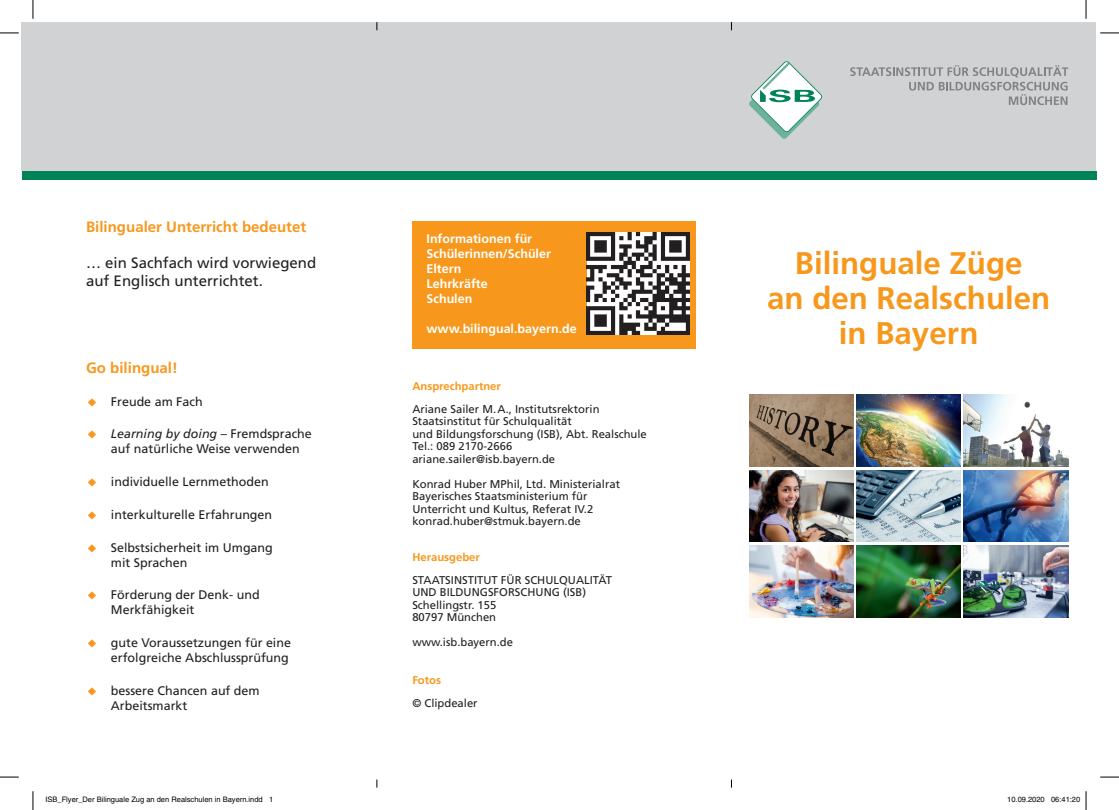
<style>
.page{position:relative;width:1119px;height:810px;background:#fff}
.page>*{position:absolute;margin:0;border:0;box-sizing:border-box;transform-origin:0 0}
.t1{font:700 31.25px/35px "Frutiger LT Std";color:#f7981d;text-align:center}
.t2{font:15px/18px "Frutiger LT Std";color:#231f20}
.t3{font:700 15px "Frutiger LT Std";color:#f7981d}
.t4{font:12.5px/15px "Frutiger LT Std";color:#231f20}
.t5{font:700 12.5px/15px "Frutiger LT Std";color:#fff}
.t6{font:11.25px/12.5px "Frutiger LT Std";color:#231f20}
.t7{font:700 11.25px "Frutiger LT Std";color:#f7981d}
.t8{font:7.5px "Helvetica";color:#000}
.s1{color:#f7981d}
.s2{font-style:italic}
</style>
<div class="page">
<div style="left:21px;top:22px;width:1074px;height:149px;background:#d1d2d4"></div>
<div style="left:22px;top:171px;width:1074px;height:9px;background:#008356"></div>
<div style="left:412px;top:221px;width:284px;height:127px;background:#f7981d"></div>
<svg style="left:749px;top:61px;width:73px;height:78px"></svg>
<svg style="left:850px;top:65px;width:218px;height:40px"></svg>
<img style="left:587px;top:232px;width:102px;height:103px">
<svg style="left:853px;top:394px;width:1px;height:72px"></svg>
<svg style="left:960px;top:394px;width:1px;height:72px"></svg>
<svg style="left:749px;top:466px;width:105px;height:1px"></svg>
<svg style="left:856px;top:466px;width:105px;height:1px"></svg>
<svg style="left:853px;top:470px;width:1px;height:72px"></svg>
<svg style="left:963px;top:466px;width:105px;height:1px"></svg>
<svg style="left:960px;top:470px;width:1px;height:72px"></svg>
<svg style="left:856px;top:545px;width:105px;height:1px"></svg>
<svg style="left:853px;top:546px;width:1px;height:72px"></svg>
<svg style="left:963px;top:545px;width:105px;height:1px"></svg>
<svg style="left:960px;top:546px;width:1px;height:72px"></svg>
<img style="left:749px;top:394px;width:104px;height:72px">
<img style="left:856px;top:394px;width:104px;height:72px">
<img style="left:963px;top:394px;width:104px;height:72px">
<img style="left:749px;top:470px;width:104px;height:72px">
<img style="left:856px;top:470px;width:104px;height:72px">
<img style="left:963px;top:470px;width:104px;height:72px">
<img style="left:749px;top:546px;width:104px;height:72px">
<img style="left:856px;top:546px;width:104px;height:72px">
<img style="left:963px;top:546px;width:104px;height:72px">
<svg style="left:0;top:32px;width:19px;height:2px"></svg>
<svg style="left:1100px;top:32px;width:18px;height:2px"></svg>
<svg style="left:0;top:776px;width:19px;height:2px"></svg>
<svg style="left:1100px;top:776px;width:18px;height:2px"></svg>
<svg style="left:32px;top:0;width:2px;height:19px"></svg>
<svg style="left:32px;top:791px;width:2px;height:19px"></svg>
<svg style="left:1085px;top:0;width:1px;height:19px"></svg>
<svg style="left:1085px;top:791px;width:1px;height:19px"></svg>
<h2 class="t3" style="left:86px;top:218px;width:222px">Bilingualer Unterricht bedeutet</h2>
<h2 class="t2" style="left:86px;top:254px;width:232px">… ein Sachfach wird vorwiegend auf Englisch unterrichtet.</h2>
<h2 class="t3" style="left:86px;top:359px;width:93px">Go bilingual!</h2>
<p class="t4" style="left:87px;top:394px;width:117px"><span class="s1">◆</span> Freude am Fach</p>
<p class="t4" style="left:111px;top:427px;width:202px;text-indent:-24px"><span class="s1">◆</span> <span class="s2">Learning by doing</span> – Fremdsprache auf natürliche Weise verwenden</p>
<p class="t4" style="left:87px;top:474px;width:183px"><span class="s1">◆</span> individuelle Lernmethoden</p>
<p class="t4" style="left:87px;top:507px;width:186px"><span class="s1">◆</span> interkulturelle Erfahrungen</p>
<p class="t4" style="left:111px;top:540px;width:163px;text-indent:-24px"><span class="s1">◆</span> Selbstsicherheit im Umgang mit Sprachen</p>
<p class="t4" style="left:111px;top:587px;width:150px;text-indent:-24px"><span class="s1">◆</span> Förderung der Denk- und<br>Merkfähigkeit</p>
<p class="t4" style="left:87px;top:635px;width:205px;text-align:right"><span class="s1">◆</span> gute Voraussetzungen für eine erfolgreiche Abschlussprüfung</p>
<p class="t4" style="left:111px;top:683px;width:150px;text-indent:-24px"><span class="s1">◆</span> bessere Chancen auf dem<br>Arbeitsmarkt</p>
<p class="t5" style="left:426px;top:231px;width:126px">Informationen für<br>Schülerinnen/Schüler<br>Eltern<br>Lehrkräfte<br>Schulen</p>
<p class="t5" style="left:426px;top:321px;width:152px">www.bilingual.bayern.de</p>
<p class="t7" style="left:412px;top:379px;width:90px">Ansprechpartner</p>
<p class="t6" style="left:412px;top:403px;width:236px">Ariane Sailer M.A., Institutsrektorin Staatsinstitut für Schulqualität<br>und Bildungsforschung (ISB), Abt. Realschule Tel.: 089 2170-2666 ariane.sailer@isb.bayern.de</p>
<p class="t6" style="left:412px;top:478px;width:209px">Konrad Huber MPhil, Ltd. Ministerialrat Bayerisches Staatsministerium für Unterricht und Kultus, Referat IV.2 konrad.huber@stmuk.bayern.de</p>
<p class="t7" style="left:412px;top:550px;width:69px">Herausgeber</p>
<p class="t6" style="left:412px;top:574px;width:201px">STAATSINSTITUT FÜR SCHULQUALITÄT<br>UND BILDUNGSFORSCHUNG (ISB)<br>Schellingstr. 155<br>80797 München</p>
<p class="t6" style="left:412px;top:636px;width:102px">www.isb.bayern.de</p>
<p class="t7" style="left:412px;top:673px;width:30px">Fotos</p>
<p class="t6" style="left:412px;top:697px;width:67px">© Clipdealer</p>
<h1 class="t1" style="left:767px;top:246px;width:285px">Bilinguale Züge<br>an den Realschulen in Bayern</h1>
<p class="t8" style="left:45px;top:795px;width:229px">ISB_Flyer_Der Bilinguale Zug an den Realschulen in Bayern.indd 1</p>
<p class="t8" style="left:1007px;top:795px;width:74px">10.09.2020 06:41:20</p>
</div>
